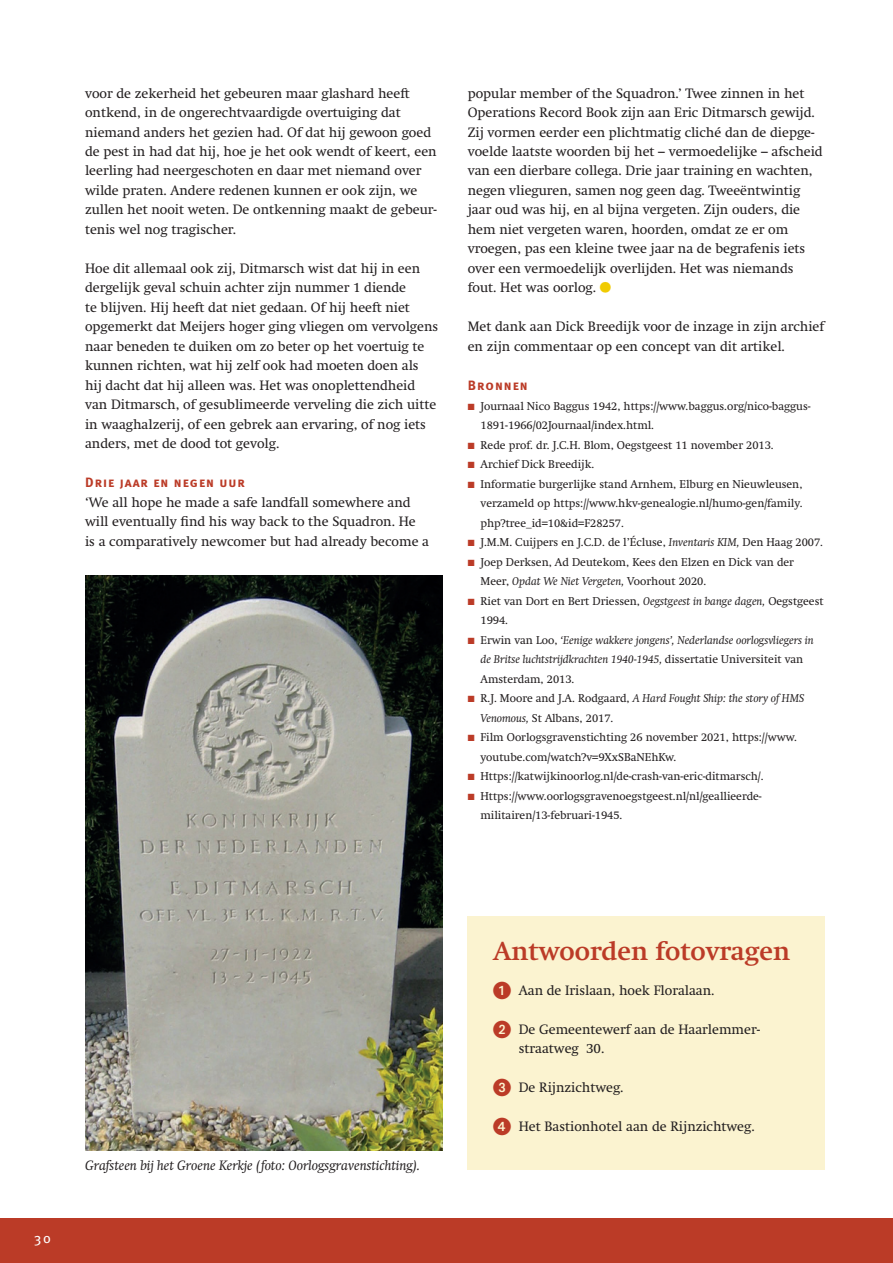
<style>
.page{position:relative;width:893px;height:1263px;background:#fff}
.page>*{position:absolute;margin:0;border:0;box-sizing:border-box;transform-origin:0 0}
.t1{font:700 25.5px "Swift";color:#bb3b27}
.t2{font:13.8px "Meta Book Caps";color:#fff}
.t3{font:13.5px/19.5px "Swift";color:#231f20}
.t4{font:italic 13.5px "Swift";color:#231f20}
.t5{font:13.5px "Meta Bold Caps";letter-spacing:.075em;color:#bb3b27}
.t6{font:11.25px/19.5px "Swift";color:#231f20}
.t7{font:italic 11.25px/19.5px "Swift";color:#231f20}
.s1{color:#bb3b27}
.s2{font-style:italic}
.s3{font-style:normal}
.s4{font-family:"European Pi One";font-size:18px;color:#bb3b27}
</style>
<div class="page">
<div style="left:468px;top:916px;width:357px;height:254px;background:#fbf3d0"></div>
<div style="left:0;top:1219px;width:893px;height:44px;background:#bb3b27"></div>
<img style="left:85px;top:575px;width:357px;height:575px">
<p class="t3" style="left:85px;top:83px;width:353px">voor de zekerheid het gebeuren maar glashard heeft ontkend, in de ongerechtvaardigde overtuiging dat niemand anders het gezien had. Of dat hij gewoon goed de pest in had dat hij, hoe je het ook wendt of keert, een leerling had neergeschoten en daar met niemand over wilde praten. Andere redenen kunnen er ook zijn, we zullen het nooit weten. De ontkenning maakt de gebeur&shy;tenis wel nog tragischer.</p>
<p class="t3" style="left:85px;top:259px;width:355px">Hoe dit allemaal ook zij, Ditmarsch wist dat hij in een dergelijk geval schuin achter zijn nummer 1 diende<br>te blijven. Hij heeft dat niet gedaan. Of hij heeft niet opgemerkt dat Meijers hoger ging vliegen om vervolgens naar beneden te duiken om zo beter op het voertuig te kunnen richten, wat hij zelf ook had moeten doen als hij dacht dat hij alleen was. Het was onoplettendheid van Ditmarsch, of gesublimeerde verveling die zich uitte in waaghalzerij, of een gebrek aan ervaring, of nog iets anders, met de dood tot gevolg.</p>
<p class="t5" style="left:85px;top:475px;width:161px">Drie jaar en negen uur</p>
<p class="t3" style="left:85px;top:493px;width:346px">‘We all hope he made a safe landfall somewhere and will eventually find his way back to the Squadron. He<br>is a comparatively newcomer but had already become a</p>
<p class="t3" style="left:468px;top:83px;width:356px">popular member of the Squadron.’ Twee zinnen in het Operations Record Book zijn aan Eric Ditmarsch gewijd.<br>Zij vormen eerder een plichtmatig cliché dan de diepge&shy;voelde laatste woorden bij het – vermoedelijke – afscheid van een dierbare collega. Drie jaar training en wachten, negen vlieguren, samen nog geen dag. Tweeëntwintig jaar oud was hij, en al bijna vergeten. Zijn ouders, die hem niet vergeten waren, hoorden, omdat ze er om vroegen, pas een kleine twee jaar na de begrafenis iets over een vermoedelijk overlijden. Het was niemands fout. Het was oorlog.</p>
<p class="t3" style="left:468px;top:317px;width:358px">Met dank aan Dick Breedijk voor de inzage in zijn archief en zijn commentaar op een concept van dit artikel.</p>
<p class="t5" style="left:468px;top:377px;width:62px">Bronnen</p>
<p class="t6" style="left:480px;top:396px;width:332px;text-indent:-13px"><span class="s1">■</span> Journaal Nico Baggus 1942, https://www.baggus.org/nico-baggus-<br>1891-1966/02Journaal/index.html.</p>
<p class="t6" style="left:468px;top:435px;width:307px"><span class="s1">■</span> Rede prof. dr. J.C.H. Blom, Oegstgeest 11 november 2013.</p>
<p class="t6" style="left:468px;top:454px;width:128px"><span class="s1">■</span> Archief Dick Breedijk.</p>
<p class="t6" style="left:480px;top:474px;width:323px;text-align:justify;text-indent:-13px"><span class="s1">■</span> Informatie burgerlijke stand Arnhem, Elburg en Nieuwleusen, verzameld op https://www.hkv-genealogie.nl/humo-gen/family. php?tree_id=10&amp;id=F28257.</p>
<p class="t6" style="left:468px;top:532px;width:357px"><span class="s1">■</span> J.M.M. Cuijpers en J.C.D. de l’Écluse, <span class="s2">Inventaris KIM,</span> Den Haag 2007.</p>
<p class="t6" style="left:480px;top:552px;width:315px;text-indent:-13px"><span class="s1">■</span> Joep Derksen, Ad Deutekom, Kees den Elzen en Dick van der<br>Meer, <span class="s2">Opdat We Niet Vergeten,</span> Voorhout 2020.</p>
<p class="t6" style="left:480px;top:591px;width:345px;text-indent:-13px"><span class="s1">■</span> Riet van Dort en Bert Driessen, <span class="s2">Oegstgeest in bange dagen,</span> Oegstgeest<br>1994.</p>
<p class="t7" style="left:480px;top:630px;width:335px;text-indent:-13px"><span class="s1">■</span> <span class="s3">Erwin van Loo,</span> ‘Eenige wakkere jongens’, Nederlandse oorlogsvliegers in de Britse luchtstrijdkrachten 1940-1945, <span class="s3">dissertatie Universiteit van<br>Amsterdam, 2013.</span></p>
<p class="t6" style="left:480px;top:688px;width:325px;text-indent:-13px"><span class="s1">■</span> R.J. Moore and J.A. Rodgaard, <span class="s2">A Hard Fought Ship: the story of HMS<br>Venomous,</span> St Albans, 2017.</p>
<p class="t6" style="left:480px;top:727px;width:318px;text-indent:-13px"><span class="s1">■</span> Film Oorlogsgravenstichting 26 november 2021, https://www. youtube.com/watch?v=9XxSBaNEhKw.</p>
<p class="t6" style="left:468px;top:766px;width:297px"><span class="s1">■</span> Https://katwijkinoorlog.nl/de-crash-van-eric-ditmarsch/.</p>
<p class="t6" style="left:480px;top:786px;width:283px;text-indent:-13px"><span class="s1">■</span> Https://www.oorlogsgravenoegstgeest.nl/nl/geallieerde&shy;militairen/13-februari-1945.</p>
<p class="t2" style="left:34px;top:1230px;width:18px">30</p>
<p class="t4" style="left:85px;top:1157px;width:336px">Grafsteen bij het Groene Kerkje (foto: Oorlogsgravenstichting).</p>
<h1 class="t1" style="left:493px;top:936px;width:298px">Antwoorden fotovragen</h1>
<p class="t3" style="left:493px;top:980px;width:223px"><span class="s4">1</span> Aan de Irislaan, hoek Floralaan.</p>
<p class="t3" style="left:519px;top:1019px;width:243px;text-indent:-26px"><span class="s4">2</span> De Gemeentewerf aan de Haarlemmer&shy;straatweg 30.</p>
<p class="t3" style="left:493px;top:1078px;width:132px"><span class="s4">3</span> De Rijnzichtweg.</p>
<p class="t3" style="left:493px;top:1117px;width:263px"><span class="s4">4</span> Het Bastionhotel aan de Rijnzichtweg.</p>
</div>
